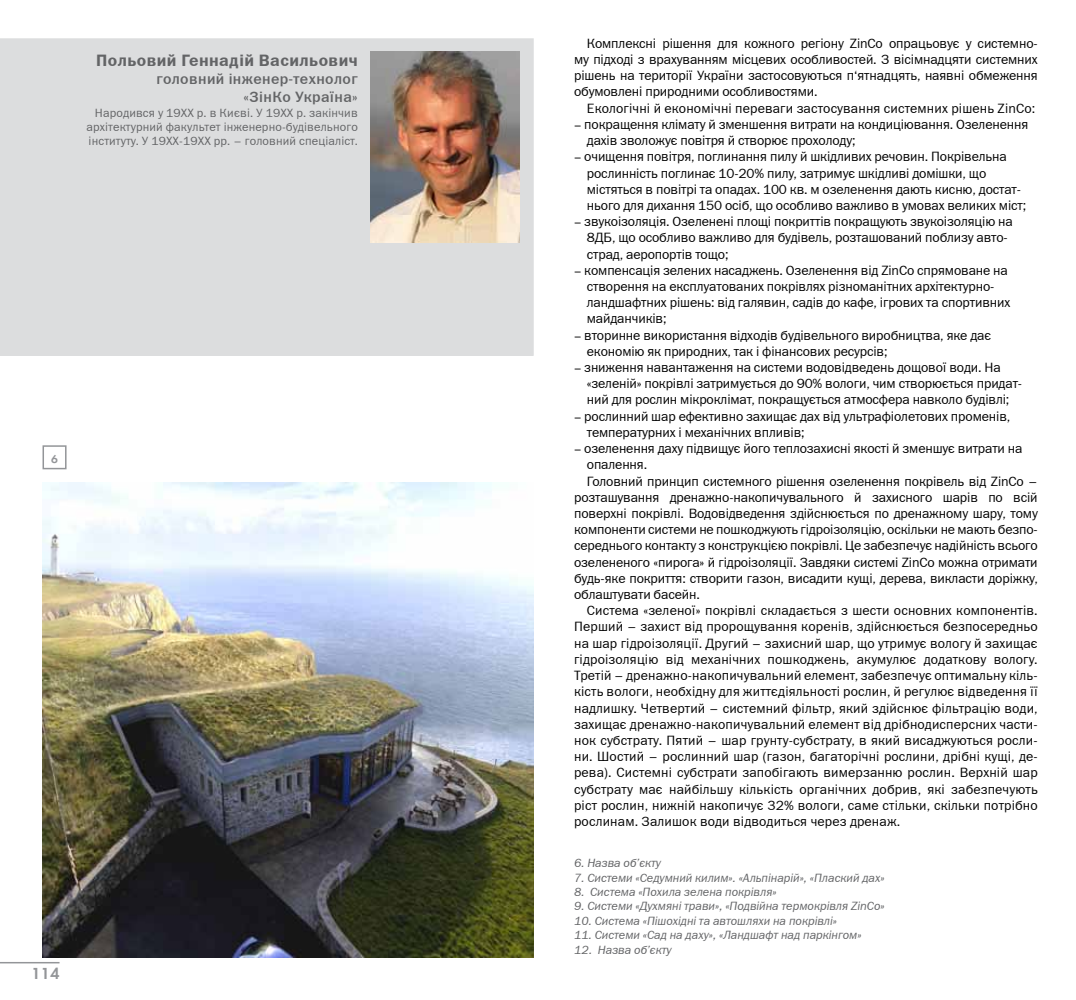
<style>
.page{position:relative;width:1076px;height:1000px;background:#fff}
.page>*{position:absolute;margin:0;border:0;box-sizing:border-box;transform-origin:0 0}
.t1{font:16.5px "Franklin Gothic Demi C";letter-spacing:.025em;color:#636466}
.t2{font:16.5px "Futura Demi C";color:#939598}
.t3{font:15px/18px "Franklin Gothic Medium C";letter-spacing:.025em;color:#636466;text-align:right}
.t4{font:13.5px/16.2px "Franklin Gothic Book C";letter-spacing:-.01em;color:#000}
.t5{font:13.5px "Franklin Gothic Book C";letter-spacing:.01em;color:#000}
.t6{font:italic 12px "Franklin Gothic Book C";color:#636466}
.t7{font:12px/14.4px "Franklin Gothic Book C";letter-spacing:.01em;color:#636466;text-align:justify}
.t8{font:12px "Futura Demi C";color:#939598}
.s1{font-family:"Futura Book C"}
</style>
<div class="page">
<hr style="left:0;top:961px;width:60px;height:2px;background:#939598">
<div style="left:0;top:38px;width:534px;height:318px;background:#dcddde"></div>
<img style="left:370px;top:51px;width:149px;height:191px">
<img style="left:43px;top:482px;width:491px;height:475px">
<div style="left:43px;top:445px;width:24px;height:24px;border:2px solid #939598"></div>
<p class="t1" style="left:96px;top:51px;width:263px">Польовий Геннадій Васильович</p>
<p class="t3" style="left:156px;top:70px;width:203px">головний інженер-технолог «ЗінКо Україна»</p>
<p class="t7" style="left:87px;top:105px;width:273px;text-indent:8px">Народився у 19ХХ р. в Києві. У 19ХХ р. закінчив архітектурний факультет інженерно-будівельного інституту. У 19ХХ‑19ХХ рр. – головний спеціаліст.</p>
<p class="t8" style="left:51px;top:451px;width:8px">6</p>
<p class="t2" style="left:31px;top:963px;width:30px">114</p>
<p class="t4" style="left:574px;top:35px;width:465px;text-align:justify;text-indent:13px">Комплексні рішення для кожного регіону ZinCo опрацьовує у системно&shy;му підході з врахуванням місцевих особливостей. З вісімнадцяти системних рішень на території України застосовуються п‘ятнадцять, наявні обмеження обумовлені природними особливостями.</p>
<p class="t5" style="left:587px;top:100px;width:450px">Екологічні й економічні переваги застосування системних рішень ZinCo:</p>
<p class="t4" style="left:587px;top:116px;width:443px;text-indent:-13px"><span class="s1">–</span> покращення клімату й зменшення витрати на кондиціювання. Озеленення дахів зволожує повітря й створює прохолоду;</p>
<p class="t4" style="left:587px;top:148px;width:441px;text-indent:-13px"><span class="s1">–</span> очищення повітря, поглинання пилу й шкідливих речовин. Покрівельна рослинність поглинає 10-20% пилу, затримує шкідливі домішки, що містяться в повітрі та опадах. 100 кв. м озеленення дають кисню, достат&shy;нього для дихання 150 осіб, що особливо важливо в умовах великих міст;</p>
<p class="t4" style="left:587px;top:213px;width:427px;text-indent:-13px"><span class="s1">–</span> звукоізоляція. Озеленені площі покриттів покращують звукоізоляцію на<br>8ДБ, що особливо важливо для будівель, розташований поблизу авто&shy;страд, аеропортів тощо;</p>
<p class="t4" style="left:587px;top:262px;width:425px;text-indent:-13px"><span class="s1">–</span> компенсація зелених насаджень. Озеленення від ZinCo спрямоване на створення на експлуатованих покрівлях різноманітних архітектурно&shy;ландшафтних рішень: від галявин, садів до кафе, ігрових та спортивних майданчиків;</p>
<p class="t4" style="left:587px;top:326px;width:406px;text-indent:-13px"><span class="s1">–</span> вторинне використання відходів будівельного виробництва, яке дає економію як природних, так і фінансових ресурсів;</p>
<p class="t4" style="left:587px;top:359px;width:437px;text-indent:-13px"><span class="s1">–</span> зниження навантаження на системи водовідведень дощової води. На «зеленій» покрівлі затримується до 90% вологи, чим створюється придат&shy;ний для рослин мікроклімат, покращується атмосфера навколо будівлі;</p>
<p class="t4" style="left:587px;top:407px;width:425px;text-indent:-13px"><span class="s1">–</span> рослинний шар ефективно захищає дах від ультрафіолетових променів, температурних і механічних впливів;</p>
<p class="t4" style="left:574px;top:440px;width:450px"><span class="s1">–</span> озеленення даху підвищує його теплозахисні якості й зменшує витрати на</p>
<p class="t4" style="left:587px;top:456px;width:62px">опалення.</p>
<p class="t4" style="left:587px;top:472px;width:452px">Головний принцип системного рішення озеленення покрівель від ZinCo –</p>
<p class="t4" style="left:574px;top:488px;width:465px">розташування дренажно-накопичувального й захисного шарів по всій</p>
<p class="t4" style="left:574px;top:505px;width:465px">поверхні покрівлі. Водовідведення здійснюється по дренажному шару, тому</p>
<p class="t4" style="left:574px;top:521px;width:465px">компоненти системи не пошкоджують гідроізоляцію, оскільки не мають безпо-</p>
<p class="t4" style="left:574px;top:537px;width:465px">середнього контакту з конструкцією покрівлі. Це забезпечує надійність всього</p>
<p class="t4" style="left:574px;top:553px;width:465px">озелененого «пирога» й гідроізоляції. Завдяки системі ZinCo можна отримати</p>
<p class="t4" style="left:574px;top:569px;width:465px">будь-яке покриття: створити газон, висадити кущі, дерева, викласти доріжку,</p>
<p class="t4" style="left:574px;top:586px;width:127px">облаштувати басейн.</p>
<p class="t5" style="left:587px;top:603px;width:452px">Система «зеленої» покрівлі складається з шести основних компонентів.</p>
<p class="t5" style="left:574px;top:619px;width:465px">Перший – захист від пророщування коренів, здійснюється безпосередньо</p>
<p class="t5" style="left:574px;top:635px;width:465px">на шар гідроізоляції. Другий – захисний шар, що утримує вологу й захищає</p>
<p class="t5" style="left:574px;top:651px;width:465px">гідроізоляцію від механічних пошкоджень, акумулює додаткову вологу.</p>
<p class="t5" style="left:574px;top:667px;width:464px">Третій – дренажно-накопичувальний елемент, забезпечує оптимальну кіль-</p>
<p class="t5" style="left:574px;top:684px;width:465px">кість вологи, необхідну для життєдіяльності рослин, й регулює відведення її</p>
<p class="t5" style="left:574px;top:700px;width:465px">надлишку. Четвертий – системний фільтр, який здійснює фільтрацію води,</p>
<p class="t5" style="left:574px;top:716px;width:465px">захищає дренажно-накопичувальний елемент від дрібнодисперсних части-</p>
<p class="t5" style="left:574px;top:732px;width:465px">нок субстрату. Пятий – шар грунту-субстрату, в який висаджуються росли-</p>
<p class="t5" style="left:574px;top:748px;width:465px">ни. Шостий – рослинний шар (газон, багаторічні рослини, дрібні кущі, де-</p>
<p class="t5" style="left:574px;top:765px;width:465px">рева). Системні субстрати запобігають вимерзанню рослин. Верхній шар</p>
<p class="t5" style="left:574px;top:781px;width:465px">субстрату має найбільшу кількість органічних добрив, які забезпечують</p>
<p class="t5" style="left:574px;top:797px;width:465px">ріст рослин, нижній накопичує 32% вологи, саме стільки, скільки потрібно</p>
<p class="t5" style="left:574px;top:813px;width:328px">рослинам. Залишок води відводиться через дренаж.</p>
<p class="t6" style="left:574px;top:856px;width:88px">6. Назва об’єкту</p>
<p class="t6" style="left:574px;top:870px;width:312px">7. Системи «Седумний килим». «Альпінарій», «Плаский дах»</p>
<p class="t6" style="left:574px;top:885px;width:204px">8. Система «Похила зелена покрівля»</p>
<p class="t6" style="left:574px;top:899px;width:312px">9. Системи «Духмяні трави», «Подвійна термокрівля ZinCo»</p>
<p class="t6" style="left:574px;top:913px;width:264px">10. Система «Пішохідні та автошляхи на покрівлі»</p>
<p class="t6" style="left:574px;top:928px;width:289px">11. Системи «Сад на даху», «Ландшафт над паркінгом»</p>
<p class="t6" style="left:574px;top:942px;width:99px">12. Назва об’єкту</p>
</div>
